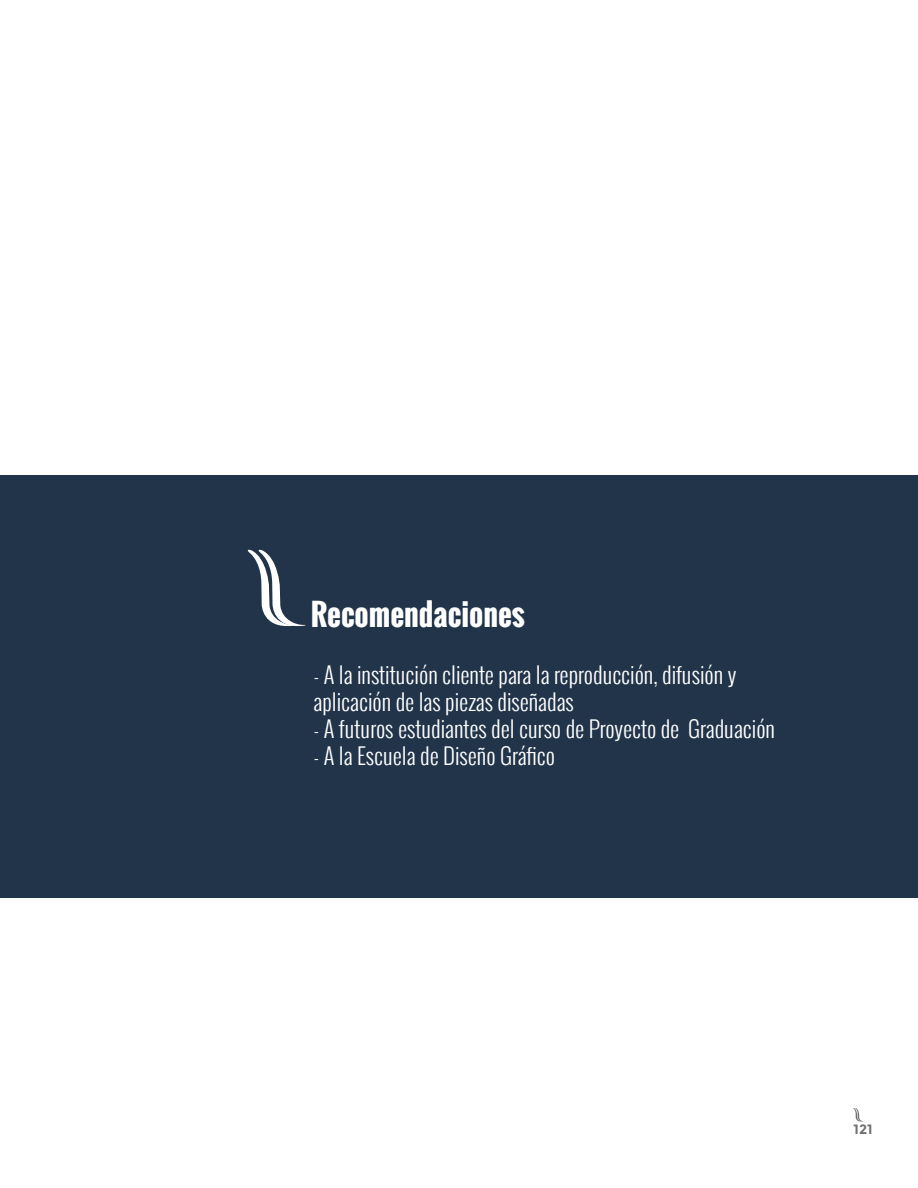
<style>
.page{position:relative;width:918px;height:1188px;background:#fff}
.page>*{position:absolute;margin:0;border:0;box-sizing:border-box;transform-origin:0 0}
.t1{font:700 30px "Oswald";color:#fff}
.t2{font:300 22.5px/27px "Oswald";color:#fff}
.t3{font:700 13.5px "Montserrat";color:#71706f}
</style>
<div class="page">
<svg style="left:853px;top:1108px;width:11px;height:14px"></svg>
<div style="left:0;top:475px;width:918px;height:423px;background:#223449"></div>
<svg style="left:248px;top:549px;width:58px;height:77px"></svg>
<h1 class="t1" style="left:311px;top:591px;width:215px">Recomendaciones</h1>
<p class="t2" style="left:313px;top:661px;width:424px">- A la institución cliente para la reproducción, difusión y aplicación de las piezas diseñadas</p>
<p class="t2" style="left:313px;top:715px;width:463px">- A futuros estudiantes del curso de Proyecto de Graduación</p>
<p class="t2" style="left:313px;top:742px;width:243px">- A la Escuela de Diseño Gráfico</p>
<p class="t3" style="left:854px;top:1121px;width:21px">121</p>
</div>
